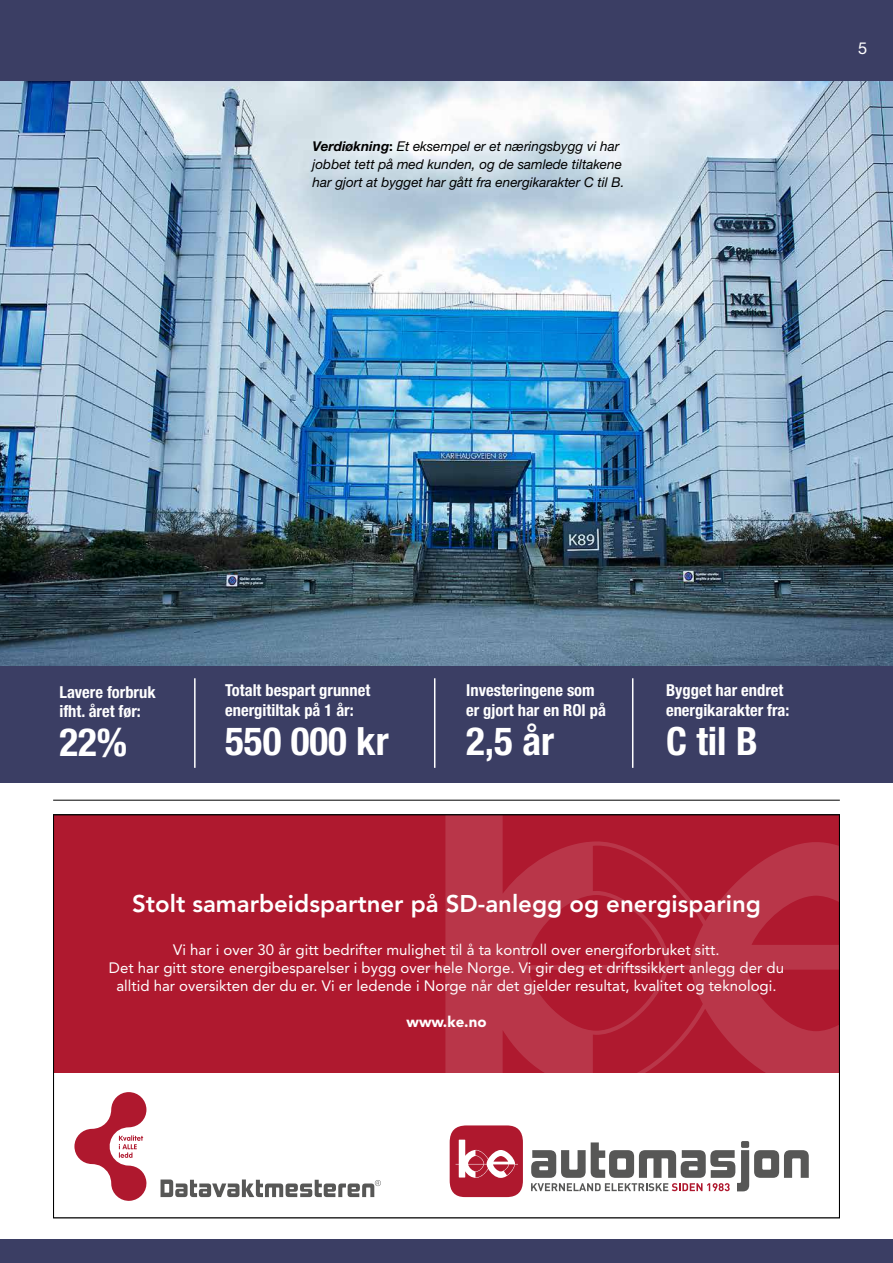
<style>
.page{position:relative;width:893px;height:1263px;background:#fff}
.page>*{position:absolute;margin:0;border:0;box-sizing:border-box;transform-origin:0 0}
.t1{font:700 condensed 39px "Helvetica Neue LT Std";color:#fff}
.t2{font:800 24px "Avenir LT Std";color:#fff}
.t3{font:700 condensed 16.5px/19.5px "Helvetica Neue LT Std";color:#fff}
.t4{font:16.5px "Helvetica Neue LT Std";color:#fff}
.t5{font:15px/18px "Avenir LT Std";color:#fff;text-align:center}
.t6{font:900 15px "Avenir LT Std";color:#fff}
.t7{font:italic 13.5px/18px "Helvetica Neue LT Std";color:#000}
.s1{font-weight:700}
.s2{font-weight:700;font-style:normal}
</style>
<div class="page">
<div style="left:0;top:1239px;width:893px;height:24px;background:#3b3e64"></div>
<div style="left:0;top:665px;width:893px;height:118px;background:#3b3e64"></div>
<svg style="left:161px;top:1179px;width:220px;height:18px"></svg>
<svg style="left:74px;top:1092px;width:73px;height:109px"></svg>
<div style="left:450px;top:1125px;width:73px;height:72px;background:#af182e;border-radius:16px"></div>
<svg style="left:456px;top:1139px;width:62px;height:39px"></svg>
<svg style="left:531px;top:1141px;width:278px;height:50px"></svg>
<div style="left:54px;top:815px;width:785px;height:258px;background:#af192f"></div>
<svg style="left:417px;top:817px;width:420px;height:256px"></svg>
<hr style="left:53px;top:800px;width:787px;height:1px;background:#000">
<img style="left:0;top:81px;width:893px;height:584px">
<hr style="left:194px;top:678px;width:2px;height:90px;background:#fff">
<hr style="left:434px;top:678px;width:1px;height:90px;background:#fff">
<hr style="left:632px;top:678px;width:1px;height:90px;background:#fff">
<div style="left:0;top:0;width:893px;height:81px;background:#3b3e64"></div>
<p class="t7" style="left:313px;top:137px;width:314px"><span class="s1">Verdiøkning</span><span class="s2">:</span> Et eksempel er et næringsbygg vi har jobbet tett på med kunden, og de samlede tiltakene har gjort at bygget har gått fra energikarakter C til B.</p>
<p class="t4" style="left:858px;top:38px;width:11px">5</p>
<p class="t3" style="left:59px;top:682px;width:98px">Lavere forbruk ifht. året før:</p>
<h1 class="t1" style="left:59px;top:719px;width:69px">22%</h1>
<p class="t3" style="left:225px;top:681px;width:147px">Totalt bespart grunnet energitiltak på 1 år:</p>
<h1 class="t1" style="left:225px;top:717px;width:165px">550 000 kr</h1>
<p class="t3" style="left:466px;top:681px;width:141px">Investeringene som er gjort har en ROI på</p>
<h1 class="t1" style="left:466px;top:717px;width:89px">2,5 år</h1>
<p class="t3" style="left:666px;top:680px;width:125px">Bygget har endret energikarakter fra:</p>
<h1 class="t1" style="left:666px;top:717px;width:93px">C til B</h1>
<h2 class="t2" style="left:132px;top:890px;width:630px">Stolt samarbeidspartner på SD-anlegg og energisparing</h2>
<p class="t5" style="left:109px;top:940px;width:676px">Vi har i over 30 år gitt bedrifter mulighet til å ta kontroll over energiforbruket sitt.<br>Det har gitt store energibesparelser i bygg over hele Norge. Vi gir deg et driftssikkert anlegg der du alltid har oversikten der du er. Vi er ledende i Norge når det gjelder resultat, kvalitet og teknologi.</p>
<p class="t6" style="left:406px;top:1012px;width:81px">www.ke.no</p>
</div>
